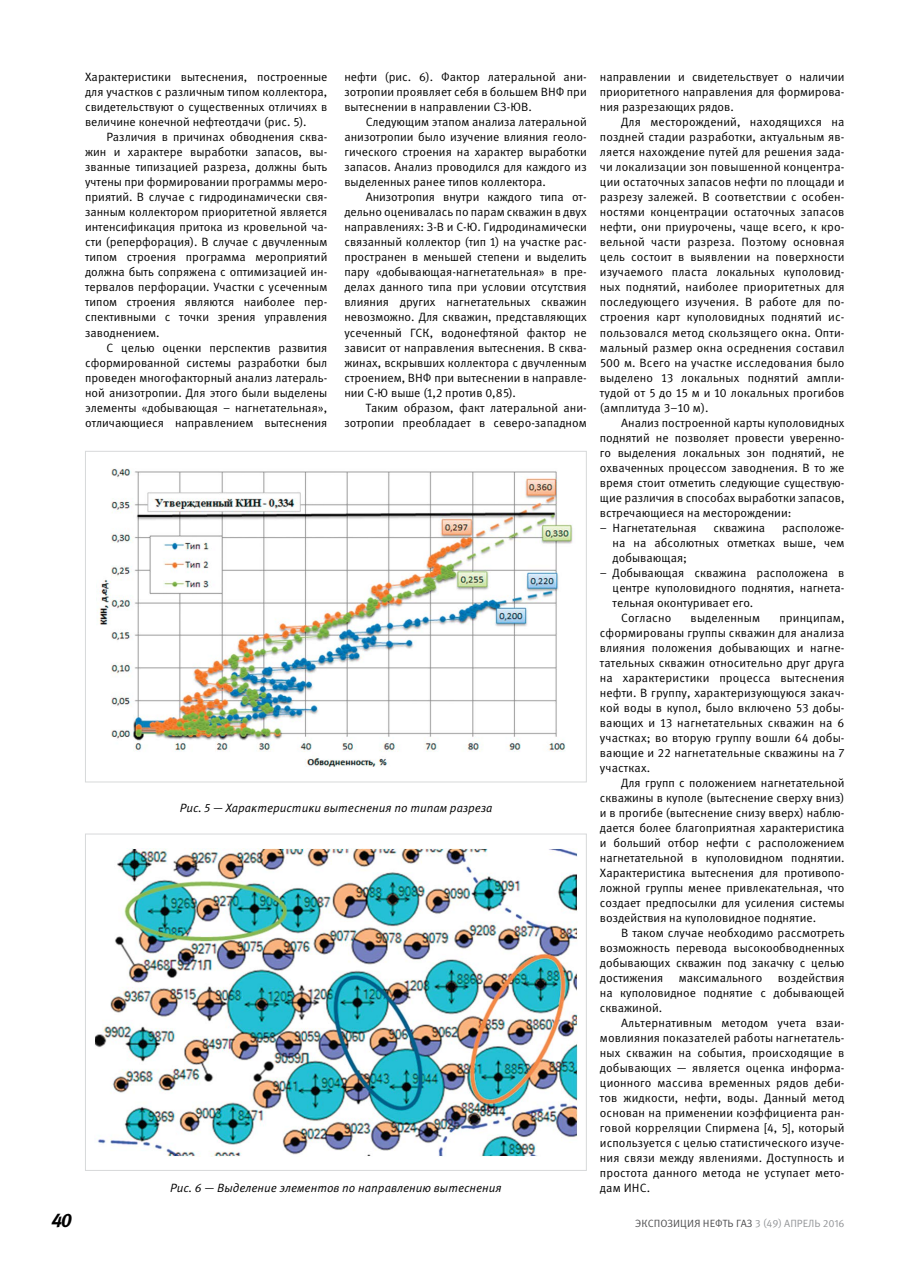
<style>
.page{position:relative;width:919px;height:1272px;background:#fff}
.page>*{position:absolute;margin:0;border:0;box-sizing:border-box;transform-origin:0 0}
.t1{font:italic 700 19.5px "Meta Pro";color:#000}
.t2{font:12px/15px "Meta Pro";color:#000;text-align:justify}
.t3{font:italic 12px "Meta Pro";color:#000}
.t4{font:10.5px "Meta Pro";color:#4d4d4f}
.s1{color:#939598}
</style>
<div class="page">
<img style="left:99px;top:468px;width:474px;height:299px">
<img style="left:95px;top:848px;width:482px;height:308px">
<p class="t2" style="left:85px;top:70px;width:244px">Характеристики вытеснения, построенные для участков с различным типом коллектора, свидетельствуют о существенных отличиях в величине конечной нефтеотдачи (рис. 5).</p>
<p class="t2" style="left:85px;top:130px;width:244px;text-indent:21px">Различия в причинах обводнения сква&shy;жин и характере выработки запасов, вы&shy;званные типизацией разреза, должны быть учтены при формировании программы меро&shy;приятий. В случае с гидродинамически свя&shy;занным коллектором приоритетной является интенсификация притока из кровельной ча&shy;сти (реперфорация). В случае с двучленным типом строения программа мероприятий должна быть сопряжена с оптимизацией ин&shy;тервалов перфорации. Участки с усеченным типом строения являются наиболее пер&shy;спективными с точки зрения управления заводнением.</p>
<p class="t2" style="left:85px;top:340px;width:244px;text-indent:21px">С целью оценки перспектив развития сформированной системы разработки был проведен многофакторный анализ латераль&shy;ной анизотропии. Для этого были выделены элементы «добывающая – нагнетательная», отличающиеся направлением вытеснения</p>
<p class="t2" style="left:344px;top:70px;width:244px">нефти (рис. 6). Фактор латеральной ани&shy;зотропии проявляет себя в большем ВНФ при вытеснении в направлении СЗ-ЮВ.</p>
<p class="t2" style="left:344px;top:115px;width:244px;text-indent:21px">Следующим этапом анализа латеральной анизотропии было изучение влияния геоло&shy;гического строения на характер выработки запасов. Анализ проводился для каждого из выделенных ранее типов коллектора.</p>
<p class="t2" style="left:344px;top:190px;width:244px;text-indent:21px">Анизотропия внутри каждого типа от&shy;дельно оценивалась по парам скважин в двух направлениях: З-В и С-Ю. Гидродинамически связанный коллектор (тип 1) на участке рас&shy;пространен в меньшей степени и выделить пару «добывающая-нагнетательная» в пре&shy;делах данного типа при условии отсутствия влияния других нагнетательных скважин невозможно. Для скважин, представляющих усеченный ГСК, водонефтяной фактор не зависит от направления вытеснения. В сква&shy;жинах, вскрывших коллектора с двучленным строением, ВНФ при вытеснении в направле&shy;нии С-Ю выше (1,2 против 0,85).</p>
<p class="t2" style="left:344px;top:400px;width:244px;text-align:right">Таким образом, факт латеральной ани&shy;зотропии преобладает в северо-западном</p>
<p class="t3" style="left:180px;top:800px;width:314px">Рис. 5 — Характеристики вытеснения по типам разреза</p>
<p class="t3" style="left:170px;top:1180px;width:333px">Рис. 6 — Выделение элементов по направлению вытеснения</p>
<p class="t2" style="left:600px;top:70px;width:246px">направлении и свидетельствует о наличии приоритетного направления для формирова&shy;ния разрезающих рядов.</p>
<p class="t2" style="left:600px;top:115px;width:246px;text-indent:21px">Для месторождений, находящихся на поздней стадии разработки, актуальным яв&shy;ляется нахождение путей для решения зада&shy;чи локализации зон повышенной концентра&shy;ции остаточных запасов нефти по площади и разрезу залежей. В соответствии с особен&shy;ностями концентрации остаточных запасов нефти, они приурочены, чаще всего, к кро&shy;вельной части разреза. Поэтому основная цель состоит в выявлении на поверхности изучаемого пласта локальных куполовид&shy;ных поднятий, наиболее приоритетных для последующего изучения. В работе для по&shy;строения карт куполовидных поднятий ис&shy;пользовался метод скользящего окна. Опти&shy;мальный размер окна осреднения составил 500 м. Всего на участке исследования было выделено 13 локальных поднятий ампли&shy;тудой от 5 до 15 м и 10 локальных прогибов (амплитуда 3–10 м).</p>
<p class="t2" style="left:600px;top:415px;width:246px;text-indent:21px">Анализ построенной карты куполовидных поднятий не позволяет провести уверенно&shy;го выделения локальных зон поднятий, не охваченных процессом заводнения. В то же время стоит отметить следующие существую&shy;щие различия в способах выработки запасов, встречающиеся на месторождении:</p>
<p class="t2" style="left:600px;top:520px;width:98px">– Нагнетательная</p>
<p class="t2" style="left:713px;top:520px;width:53px">скважина</p>
<p class="t2" style="left:612px;top:520px;width:233px;text-indent:169px">расположе&shy;на на абсолютных отметках выше, чем добывающая;</p>
<p class="t2" style="left:600px;top:565px;width:246px">– Добывающая скважина расположена в</p>
<p class="t2" style="left:612px;top:580px;width:233px">центре куполовидного поднятия, нагнета-</p>
<p class="t2" style="left:612px;top:595px;width:142px">тельная оконтуривает его.</p>
<p class="t2" style="left:621px;top:610px;width:52px">Согласно</p>
<p class="t2" style="left:690px;top:610px;width:71px">выделенным</p>
<p class="t2" style="left:600px;top:610px;width:246px;text-indent:179px">принципам, сформированы группы скважин для анализа влияния положения добывающих и нагне&shy;тательных скважин относительно друг друга на характеристики процесса вытеснения нефти. В группу, характеризующуюся закач&shy;кой воды в купол, было включено 53 добы&shy;вающих и 13 нагнетательных скважин на 6 участках; во вторую группу вошли 64 добы&shy;вающие и 22 нагнетательные скважины на 7 участках.</p>
<p class="t2" style="left:600px;top:775px;width:246px;text-indent:21px">Для групп с положением нагнетательной скважины в куполе (вытеснение сверху вниз) и в прогибе (вытеснение снизу вверх) наблю&shy;дается более благоприятная характеристика и больший отбор нефти с расположением нагнетательной в куполовидном поднятии.<br>Характеристика вытеснения для противопо&shy;ложной группы менее привлекательная, что создает предпосылки для усиления системы воздействия на куполовидное поднятие.</p>
<p class="t2" style="left:600px;top:925px;width:246px;text-indent:21px">В таком случае необходимо рассмотреть возможность перевода высокообводненных добывающих скважин под закачку с целью достижения</p>
<p class="t2" style="left:600px;top:970px;width:246px;text-indent:178px">воздействия на куполовидное поднятие с добывающей скважиной.</p>
<p class="t2" style="left:600px;top:1015px;width:246px;text-indent:21px">Альтернативным методом учета взаи&shy;мовлияния показателей работы нагнетатель&shy;ных скважин на события, происходящие в добывающих — является оценка информа&shy;ционного массива временных рядов деби&shy;тов жидкости, нефти, воды. Данный метод основан на применении коэффициента ран&shy;говой корреляции Спирмена [4, 5], который используется с целью статистического изуче&shy;ния связи между явлениями. Доступность и простота данного метода не уступает мето&shy;дам ИНС.</p>
<p class="t2" style="left:679px;top:970px;width:85px">максимального</p>
<h1 class="t1" style="left:51px;top:1208px;width:22px">40</h1>
<p class="t4" style="left:635px;top:1216px;width:211px">Экспозиция Нефть Газ <span class="s1">3 (49) АП РЕЛЬ 2016</span></p>
</div>
